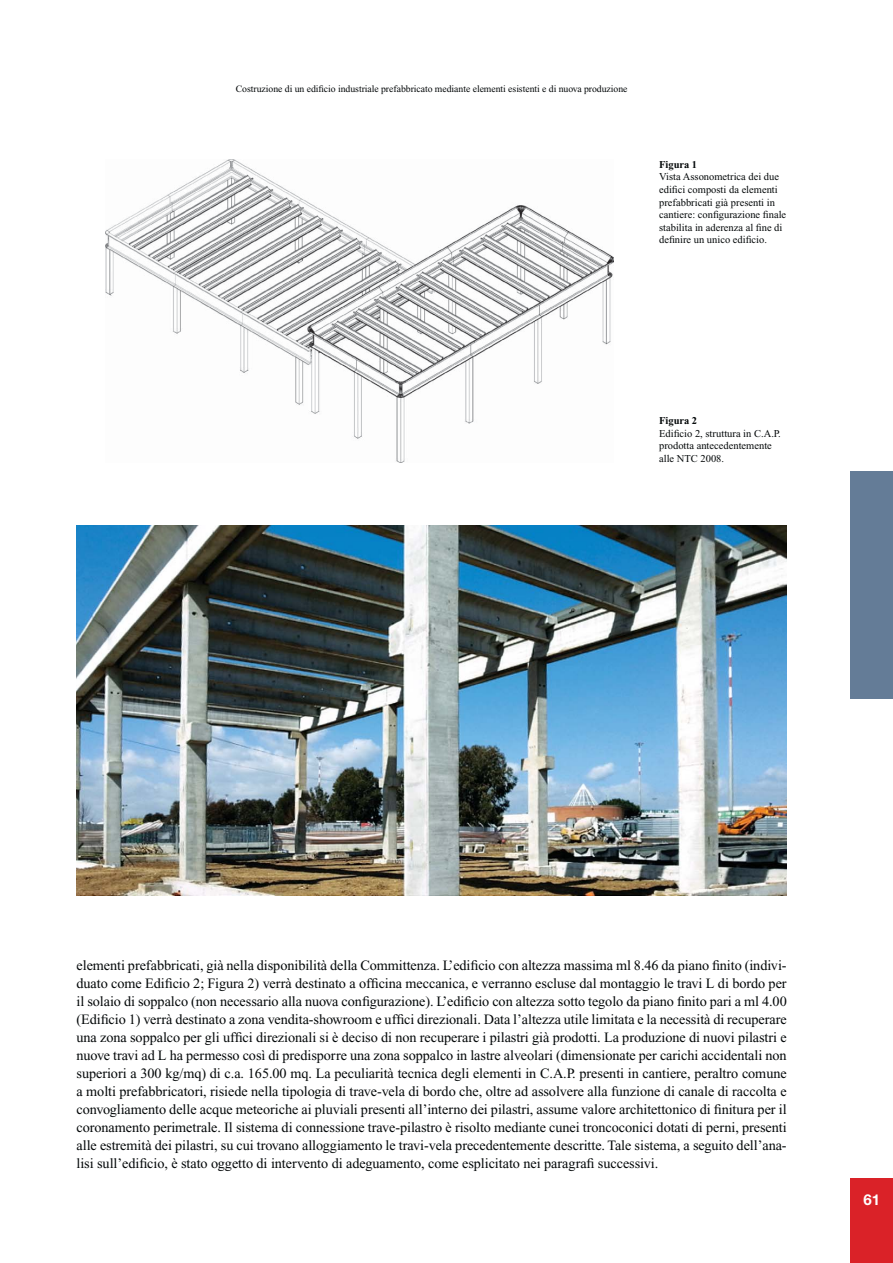
<style>
.page{position:relative;width:893px;height:1263px;background:#fff}
.page>*{position:absolute;margin:0;border:0;box-sizing:border-box;transform-origin:0 0}
.t1{font:700 15px "Helvetica Neue";color:#fff}
.t2{font:14.25px/18px "Times New Roman";letter-spacing:-.005em;color:#040809;text-align:justify}
.t3{font:10.5px/12.6px "Times New Roman";color:#040809}
.t4{font:700 10.5px "Times New Roman";color:#040809}
.t5{font:9.75px "Times New Roman";letter-spacing:-.005em;color:#040809}
</style>
<div class="page">
<div style="left:850px;top:1178px;width:43px;height:85px;background:#da2228"></div>
<div style="left:850px;top:471px;width:43px;height:227px;background:#647c97"></div>
<img style="left:105px;top:159px;width:508px;height:303px">
<img style="left:77px;top:526px;width:710px;height:369px">
<p class="t5" style="left:236px;top:86px;width:393px">Costruzione di un edificio industriale prefabbricato mediante elementi esistenti e di nuova produzione</p>
<p class="t4" style="left:659px;top:161px;width:40px">Figura 1</p>
<p class="t3" style="left:659px;top:171px;width:129px">Vista Assonometrica dei due edifici composti da elementi prefabbricati già presenti in cantiere: configurazione finale stabilita in aderenza al fine di definire un unico edificio.</p>
<p class="t4" style="left:659px;top:417px;width:40px">Figura 2</p>
<p class="t3" style="left:659px;top:428px;width:123px">Edificio 2, struttura in C.A.P. prodotta antecedentemente alle NTC 2008.</p>
<p class="t2" style="left:77px;top:958px;width:712px">elementi prefabbricati, già nella disponibilità della Committenza. L’edificio con altezza massima ml 8.46 da piano finito (indivi&shy;duato come Edificio 2; Figura 2) verrà destinato a officina meccanica, e verranno escluse dal montaggio le travi L di bordo per il solaio di soppalco (non necessario alla nuova configurazione). L’edificio con altezza sotto tegolo da piano finito pari a ml 4.00 (Edificio 1) verrà destinato a zona vendita-showroom e uffici direzionali. Data l’altezza utile limitata e la necessità di recuperare una zona soppalco per gli uffici direzionali si è deciso di non recuperare i pilastri già prodotti. La produzione di nuovi pilastri e nuove travi ad L ha permesso così di predisporre una zona soppalco in lastre alveolari (dimensionate per carichi accidentali non superiori a 300 kg/mq) di c.a. 165.00 mq. La peculiarità tecnica degli elementi in C.A.P. presenti in cantiere, peraltro comune a molti prefabbricatori, risiede nella tipologia di trave-vela di bordo che, oltre ad assolvere alla funzione di canale di raccolta e convogliamento delle acque meteoriche ai pluviali presenti all’interno dei pilastri, assume valore architettonico di finitura per il coronamento perimetrale. Il sistema di connessione trave-pilastro è risolto mediante cunei troncoconici dotati di perni, presenti alle estremità dei pilastri, su cui trovano alloggiamento le travi-vela precedentemente descritte. Tale sistema, a seguito dell’ana&shy;lisi sull’edificio, è stato oggetto di intervento di adeguamento, come esplicitato nei paragrafi successivi.</p>
<p class="t1" style="left:863px;top:1194px;width:18px">61</p>
</div>
